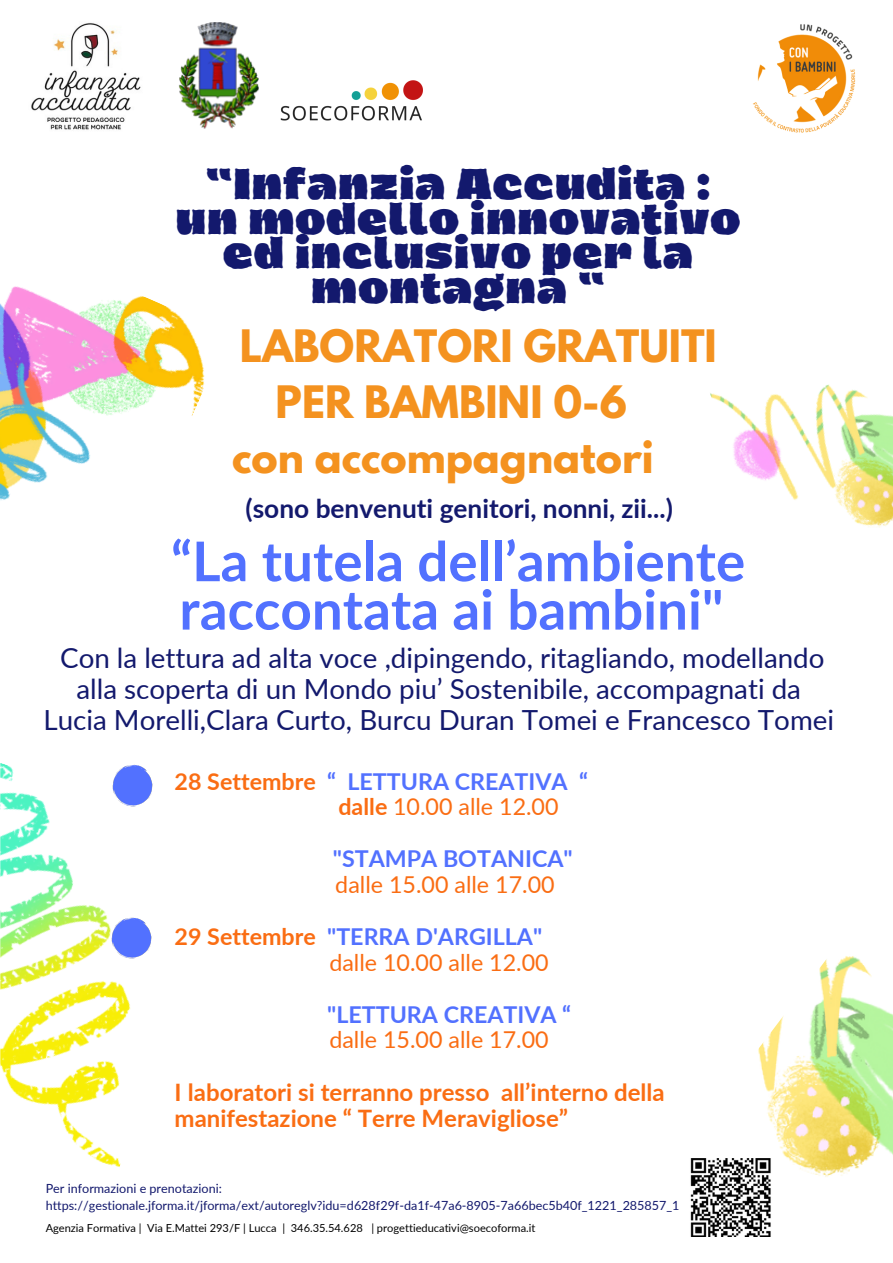
<style>
.page{position:relative;width:893px;height:1263px;background:#fff}
.page>*{position:absolute;margin:0;border:0;box-sizing:border-box;transform-origin:0 0}
.t1{font:700 54.75px/48.4px "Lato";color:#5271ff}
.t2{font:900 39.6px/34.9px "Dingos Stamp";color:#13196d;text-align:center}
.t3{font:700 39.6px "League Spartan";color:#f4921f}
.t4{font:27.75px/30.9px "Lato";color:#13196d;text-align:center}
.t5{font:700 26.25px "Lato";color:#13196d}
.t6{font:700 24px/26.4px "Lato";color:#fa6d13}
.t7{font:23.25px/25.9px "Lato";color:#fa6d13}
.t8{font:700 23.25px/25.9px "Lato";color:#5271ff}
.t9{font:12.6px "Lato";color:#13196d}
.t10{font:11.1px "Lato";color:#000}
.s1{color:#fa6d13}
.s2{font-weight:400;color:#fa6d13}
.s3{font-weight:700;color:#5271ff}
.s4{font-weight:700}
</style>
<div class="page">
<img style="left:710px;top:384px;width:183px;height:144px">
<img style="left:0;top:286px;width:205px;height:215px">
<img style="left:0;top:763px;width:131px;height:404px">
<img style="left:753px;top:24px;width:103px;height:109px">
<img style="left:31px;top:23px;width:110px;height:107px">
<img style="left:758px;top:956px;width:135px;height:221px">
<img style="left:105px;top:763px;width:48px;height:50px">
<img style="left:280px;top:80px;width:143px;height:41px">
<img style="left:104px;top:910px;width:48px;height:55px">
<img style="left:179px;top:22px;width:79px;height:107px">
<img style="left:690px;top:1158px;width:83px;height:78px">
<h6 class="t2" style="left:175px;top:170px;width:567px">“Infanzia Accudita : un modello innovativo ed inclusivo per la montagna “</h6>
<h5 class="t3" style="left:240px;top:327px;width:478px">LABORATORI GRATUITI</h5>
<h5 class="t3" style="left:276px;top:382px;width:353px">PER BAMBINI 0-6</h5>
<h5 class="t3" style="left:232px;top:437px;width:423px">con accompagnatori</h5>
<p class="t5" style="left:245px;top:492px;width:429px">(sono benvenuti genitori, nonni, zii...)</p>
<h6 class="t1" style="left:171px;top:536px;width:576px">“La tutela dell’ambiente raccontata ai bambini"</h6>
<h6 class="t4" style="left:43px;top:642px;width:792px">Con la lettura ad alta voce ,dipingendo, ritagliando, modellando alla scoperta di un Mondo piu’ Sostenibile, accompagnati da<br>Lucia Morelli,Clara Curto, Burcu Duran Tomei e Francesco Tomei</h6>
<p class="t8" style="left:338px;top:768px;width:251px;text-indent:-164px"><span class="s1">28 Settembre</span> “ LETTURA CREATIVA “ <span class="s1">dalle</span> <span class="s2">10.00 alle 12.00</span></p>
<p class="t7" style="left:333px;top:845px;width:241px"><span class="s3">"STAMPA BOTANICA" </span>dalle 15.00 alle 17.00</p>
<p class="t7" style="left:175px;top:923px;width:375px;text-align:right"><span class="s4">29 Settembre</span> <span class="s3">"TERRA D'ARGILLA" </span>dalle 10.00 alle 12.00</p>
<p class="t7" style="left:327px;top:1000px;width:246px"><span class="s3">"LETTURA CREATIVA “ </span>dalle 15.00 alle 17.00</p>
<p class="t6" style="left:175px;top:1078px;width:491px">I laboratori si terranno presso all’interno della manifestazione “ Terre Meravigliose”</p>
<p class="t9" style="left:46px;top:1180px;width:178px">Per informazioni e prenotazioni:</p>
<p class="t9" style="left:46px;top:1198px;width:635px">https://gestionale.jforma.it/jforma/ext/autoreglv?idu=d628f29f-da1f-47a6-8905-7a66bec5b40f_1221_285857_1</p>
<p class="t10" style="left:46px;top:1221px;width:491px">Agenzia Formativa | Via E.Mattei 293/F | Lucca | 346.35.54.628 | progettieducativi@soecoforma.it</p>
</div>
